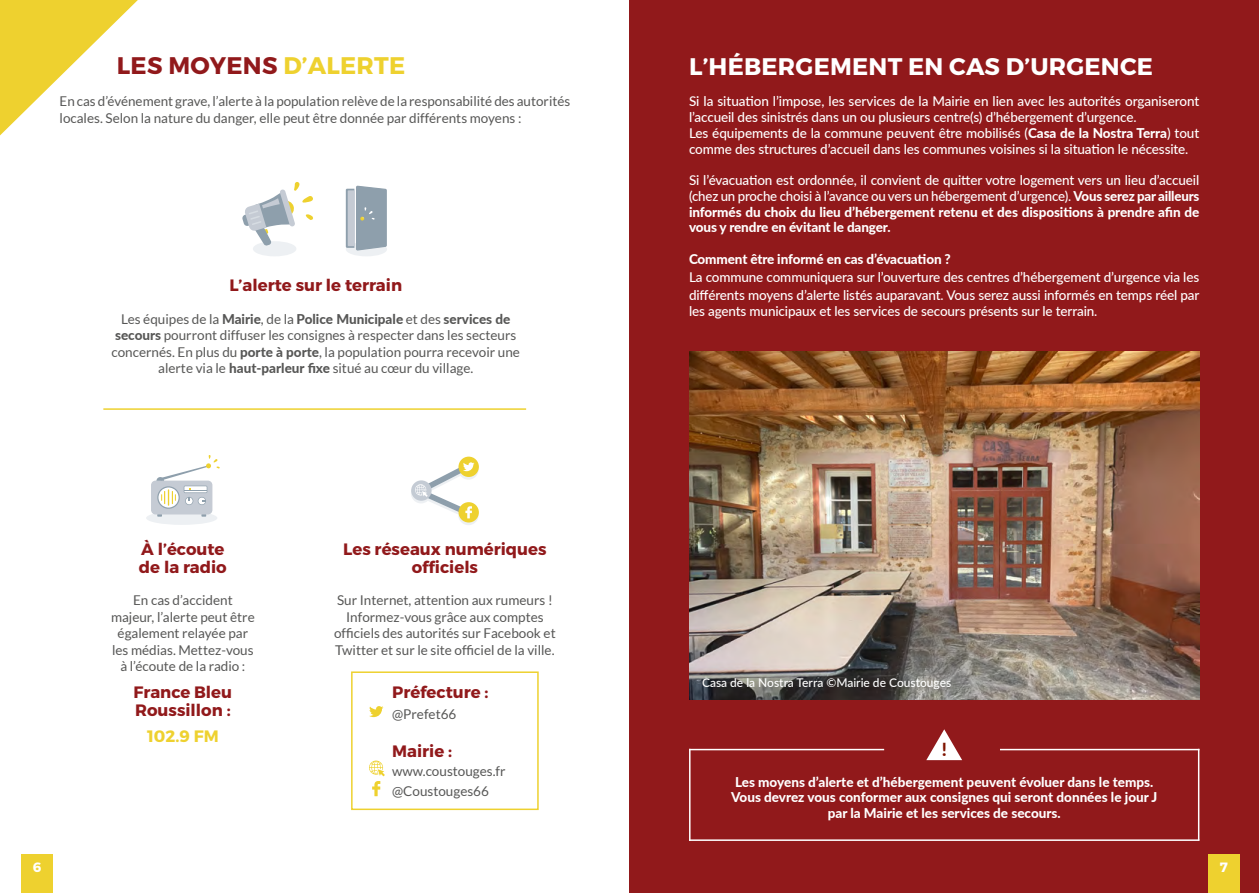
<style>
.page{position:relative;width:1259px;height:893px;background:#fff}
.page>*{position:absolute;margin:0;border:0;box-sizing:border-box;transform-origin:0 0}
.t1{font:700 24px "Montserrat";letter-spacing:.01em;color:#fff}
.t2{font:700 24px "Montserrat";letter-spacing:.01em;color:#91191b}
.t3{font:800 18px "Lato";color:#7f1401}
.t4{font:700 16.5px/18px "Montserrat";color:#91191b}
.t5{font:700 16.5px "Montserrat";color:#eed12f}
.t6{font:500 13.5px/15.8px "Lato";letter-spacing:-.01em;color:#fff}
.t7{font:13.5px/16.5px "Lato";color:#575756;text-align:center}
.t8{font:800 13.5px/15.8px "Lato";color:#fff;text-align:center}
.t9{font:700 13.5px "Montserrat";color:#fff}
.t10{font:500 12px "Lato";color:#fff}
.s1{color:#eed12f}
.s2{font-weight:800}
</style>
<div class="page">
<div style="left:629px;top:0;width:630px;height:893px;background:#91191b"></div>
<hr style="left:103px;top:408px;width:423px;height:2px;background:#eed12f">
<svg style="left:0;top:0;width:138px;height:135px"></svg>
<div style="left:146px;top:511px;width:71px;height:14px;background:#edf0f3;border-radius:50%"></div>
<svg style="left:151px;top:455px;width:69px;height:62px"></svg>
<div style="left:253px;top:241px;width:43px;height:15px;background:#edf0f3;border-radius:50%"></div>
<svg style="left:242px;top:182px;width:71px;height:64px"></svg>
<div style="left:458px;top:457px;width:21px;height:20px;background:#eed12f;border-radius:50%"></div>
<svg style="left:411px;top:459px;width:67px;height:66px"></svg>
<div style="left:351px;top:671px;width:188px;height:139px;border:2px solid #eed12f"></div>
<svg style="left:369px;top:706px;width:14px;height:11px"></svg>
<svg style="left:369px;top:761px;width:16px;height:35px"></svg>
<div style="left:346px;top:242px;width:41px;height:14px;background:#edf0f3;border-radius:50%"></div>
<svg style="left:346px;top:186px;width:41px;height:65px;background:#a0aeb8"></svg>
<img style="left:689px;top:352px;width:510px;height:347px">
<hr style="left:689px;top:749px;width:1px;height:92px;background:#fff">
<hr style="left:689px;top:839px;width:510px;height:2px;background:#fff">
<hr style="left:1198px;top:749px;width:1px;height:91px;background:#fff">
<hr style="left:689px;top:749px;width:195px;height:1px;background:#fff">
<hr style="left:1000px;top:749px;width:199px;height:1px;background:#fff">
<svg style="left:926px;top:729px;width:36px;height:31px"></svg>
<div style="left:21px;top:854px;width:32px;height:39px;background:#eed12f"></div>
<div style="left:1208px;top:854px;width:31px;height:39px;background:#eed12f"></div>
<h1 class="t2" style="left:117px;top:51px;width:290px">LES MOYENS <span class="s1">D’ALERTE</span></h1>
<p class="t7" style="left:60px;top:93px;width:512px;text-align:left">En cas d’événement grave, l’alerte à la population relève de la responsabilité des autorités locales. Selon la nature du danger, elle peut être donnée par différents moyens :</p>
<p class="t4" style="left:229px;top:277px;width:174px">L’alerte sur le terrain</p>
<p class="t7" style="left:111px;top:310px;width:410px">Les équipes de la <span class="s2">Mairie</span>, de la <span class="s2">Police Municipale</span> et des <span class="s2">services de secours</span> pourront diffuser les consignes à respecter dans les secteurs concernés. En plus du <span class="s2">porte à porte</span>, la population pourra recevoir une alerte via le <span class="s2">haut-parleur fixe</span> situé au cœur du village.</p>
<p class="t4" style="left:139px;top:540px;width:89px">À l’écoute de la radio</p>
<p class="t7" style="left:111px;top:592px;width:145px">En cas d’accident majeur, l’alerte peut être également relayée par les médias. Mettez-vous à l’écoute de la radio :</p>
<p class="t4" style="left:134px;top:683px;width:100px">France Bleu<br>Roussillon :</p>
<p class="t5" style="left:147px;top:726px;width:73px">102.9 FM</p>
<p class="t4" style="left:343px;top:540px;width:205px;text-align:center">Les réseaux numériques officiels</p>
<p class="t7" style="left:334px;top:592px;width:223px">Sur Internet, attention aux rumeurs !<br>Informez-vous grâce aux comptes officiels des autorités sur Facebook et Twitter et sur le site officiel de la ville.</p>
<p class="t4" style="left:392px;top:684px;width:98px">Préfecture :</p>
<p class="t7" style="left:392px;top:706px;width:66px">@Prefet66</p>
<p class="t4" style="left:392px;top:742px;width:61px">Mairie :</p>
<p class="t7" style="left:392px;top:761px;width:115px;line-height:19.5px;text-align:left">www.coustouges.fr @Coustouges66</p>
<h1 class="t1" style="left:689px;top:51px;width:465px">L’HÉBERGEMENT EN CAS D’URGENCE</h1>
<p class="t6" style="left:689px;top:93px;width:512px">Si la situation l’impose, les services de la Mairie en lien avec les autorités organiseront l’accueil des sinistrés dans un ou plusieurs centre(s) d’hébergement d’urgence.<br>Les équipements de la commune peuvent être mobilisés (<span class="s2">Casa de la Nostra Terra</span>) tout comme des structures d’accueil dans les communes voisines si la situation le nécessite.</p>
<p class="t6" style="left:689px;top:172px;width:512px;text-align:justify">Si l’évacuation est ordonnée, il convient de quitter votre logement vers un lieu d’accueil (chez un proche choisi à l’avance ou vers un hébergement d’urgence). <span class="s2">Vous serez par ailleurs informés du choix du lieu d’hébergement retenu et des dispositions à prendre afin de vous y rendre en évitant le danger.</span></p>
<p class="t8" style="left:689px;top:251px;width:263px">Comment être informé en cas d’évacuation ?</p>
<p class="t6" style="left:689px;top:267px;width:512px;line-height:18px">La commune communiquera sur l’ouverture des centres d’hébergement d’urgence via les différents moyens d’alerte listés auparavant. Vous serez aussi informés en temps réel par</p>
<p class="t6" style="left:689px;top:302px;width:410px">les agents municipaux et les services de secours présents sur le terrain.</p>
<p class="t10" style="left:702px;top:674px;width:251px">Casa de la Nostra Terra ©Mairie de Coustouges</p>
<h2 class="t3" style="left:941px;top:736px;width:7px">!</h2>
<p class="t8" style="left:731px;top:773px;width:427px">Les moyens d’alerte et d’hébergement peuvent évoluer dans le temps.<br>Vous devrez vous conformer aux consignes qui seront données le jour J par la Mairie et les services de secours.</p>
<p class="t9" style="left:33px;top:859px;width:10px">6</p>
<p class="t9" style="left:1219px;top:859px;width:10px">7</p>
</div>
